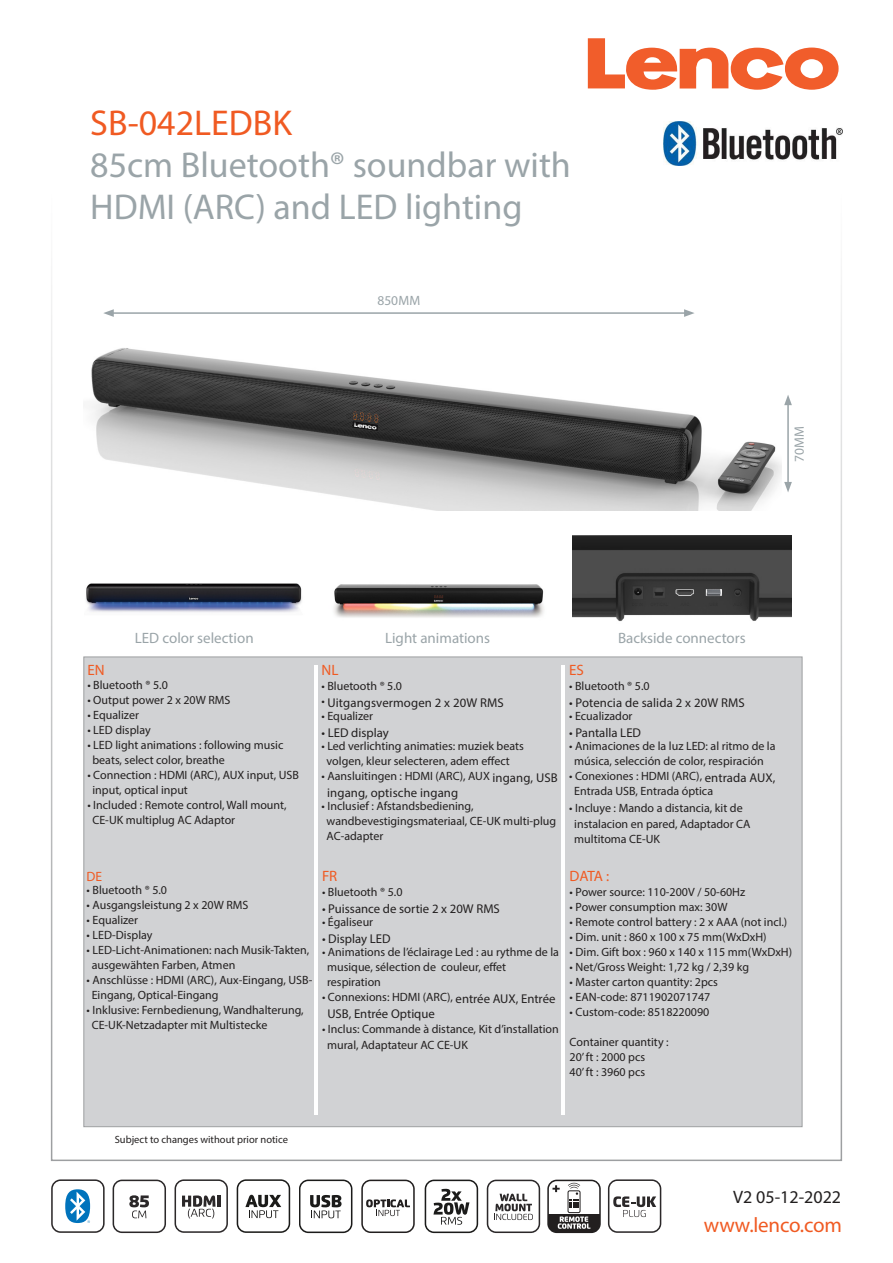
<style>
.page{position:relative;width:893px;height:1263px;background:#fff}
.page>*{position:absolute;margin:0;border:0;box-sizing:border-box;transform-origin:0 0}
.t1{font:36px/42px "Myriad Pro";color:#9aa4a8}
.t2{font:36px "Myriad Pro";color:#f05a22}
.t3{font:21px "Myriad Pro";letter-spacing:-.01em;color:#f05a22}
.t4{font:18px "Myriad Pro";color:#221f1f}
.t5{font:15px "Myriad Pro";color:#9aa4a8}
.t6{font:15px "Myriad Pro";color:#f05a22}
.t7{font:13.5px "Myriad Pro";letter-spacing:.01em;color:#9aa4a8}
.t8{font:13.5px "Myriad Pro";color:#f05a22}
.t9{font:12.75px "Myriad Pro";color:#221f1f}
.t10{font:12px/15px "Myriad Pro";color:#221f1f}
.t11{font:10.5px "Myriad Pro";color:#221f1f}
.s1{font-size:12px}
.s2{font-size:12.75px}
</style>
<div class="page">
<svg style="left:588px;top:38px;width:251px;height:52px"></svg>
<hr style="left:787px;top:403px;width:2px;height:81px;background:#9aa4a8">
<svg style="left:784px;top:395px;width:8px;height:10px"></svg>
<svg style="left:784px;top:482px;width:8px;height:10px"></svg>
<hr style="left:111px;top:312px;width:575px;height:2px;background:#9aa4a8">
<svg style="left:103px;top:309px;width:11px;height:8px"></svg>
<svg style="left:684px;top:309px;width:11px;height:8px"></svg>
<div style="left:84px;top:657px;width:718px;height:470px;background:#d1d2d4;border:1px solid #9d9fa1"></div>
<img style="left:91px;top:348px;width:690px;height:163px">
<svg style="left:51px;top:1179px;width:54px;height:54px"></svg>
<svg style="left:113px;top:1179px;width:53px;height:54px"></svg>
<svg style="left:175px;top:1179px;width:53px;height:54px"></svg>
<svg style="left:237px;top:1179px;width:53px;height:54px"></svg>
<svg style="left:299px;top:1179px;width:53px;height:54px"></svg>
<svg style="left:361px;top:1179px;width:54px;height:54px"></svg>
<svg style="left:425px;top:1179px;width:53px;height:54px"></svg>
<img style="left:572px;top:535px;width:220px;height:87px">
<hr style="left:315px;top:665px;width:3px;height:450px;background:#fff">
<svg style="left:487px;top:1180px;width:53px;height:53px"></svg>
<svg style="left:547px;top:1180px;width:54px;height:53px"></svg>
<img style="left:663px;top:122px;width:179px;height:44px">
<hr style="left:562px;top:665px;width:3px;height:450px;background:#fff">
<svg style="left:608px;top:1179px;width:53px;height:54px"></svg>
<img style="left:86px;top:583px;width:216px;height:30px">
<img style="left:334px;top:584px;width:210px;height:34px">
<h1 class="t2" style="left:90px;top:105px;width:203px">SB-042LEDBK</h1>
<h1 class="t1" style="left:90px;top:145px;width:482px">85cm Bluetooth® soundbar with<br>HDMI (ARC) and LED lighting</h1>
<p class="t7" style="left:377px;top:294px;width:44px">850MM</p>
<p class="t7" style="left:793px;top:462px;width:37px;rotate:-90deg">70MM</p>
<p class="t5" style="left:135px;top:631px;width:120px">LED color selection</p>
<p class="t5" style="left:385px;top:631px;width:107px">Light animations</p>
<p class="t5" style="left:618px;top:631px;width:129px">Backside connectors</p>
<p class="t6" style="left:87px;top:663px;width:19px">EN</p>
<p class="t10" style="left:87px;top:677px;width:82px">• Bluetooth ® 5.0</p>
<p class="t10" style="left:87px;top:692px;width:145px">• Output power 2 x 20W RMS</p>
<p class="t10" style="left:87px;top:707px;width:53px">• Equalizer</p>
<p class="t10" style="left:87px;top:722px;width:65px">• LED display</p>
<p class="t10" style="left:92px;top:737px;width:192px;text-indent:-5px">• LED light animations : following music beats, select color, breathe</p>
<p class="t10" style="left:92px;top:767px;width:208px;text-indent:-5px">• Connection : HDMI (ARC), AUX input, USB input, optical input</p>
<p class="t10" style="left:92px;top:797px;width:196px;text-indent:-5px">• Included : Remote control, Wall mount,<br>CE-UK multiplug AC Adaptor</p>
<p class="t6" style="left:321px;top:663px;width:18px">NL</p>
<p class="t10" style="left:321px;top:679px;width:82px">• Bluetooth ® 5.0</p>
<p class="t9" style="left:321px;top:696px;width:184px"><span class="s1">•</span> Uitgangsvermogen 2 x 20W RMS</p>
<p class="t10" style="left:321px;top:709px;width:53px">• Equalizer</p>
<p class="t9" style="left:321px;top:726px;width:69px">• LED display</p>
<p class="t10" style="left:327px;top:739px;width:199px;text-indent:-5px">• Led verlichting animaties: muziek beats volgen, kleur selecteren, adem effect</p>
<p class="t10" style="left:321px;top:769px;width:238px">• Aansluitingen : HDMI (ARC), AUX <span class="s2">ingang, USB</span></p>
<p class="t9" style="left:327px;top:786px;width:133px">ingang, optische ingang</p>
<p class="t10" style="left:327px;top:799px;width:231px;text-indent:-5px">• Inclusief : Afstandsbediening, wandbevestigingsmateriaal, CE-UK multi-plug<br>AC-adapter</p>
<p class="t6" style="left:569px;top:663px;width:16px">ES</p>
<p class="t10" style="left:569px;top:679px;width:82px">• Bluetooth ® 5.0</p>
<p class="t9" style="left:569px;top:696px;width:177px">• Potencia de salida 2 x 20W RMS</p>
<p class="t10" style="left:569px;top:709px;width:65px">• Ecualizador</p>
<p class="t9" style="left:569px;top:726px;width:73px">• Pantalla LED</p>
<p class="t10" style="left:569px;top:739px;width:208px;text-align:center">• Animaciones de la luz LED: al ritmo de la música, selección de color, respiración</p>
<p class="t10" style="left:574px;top:769px;width:203px;text-indent:-5px">• Conexiones : HDMI (ARC), <span class="s2">entrada AUX,<br></span>Entrada USB, Entrada óptica</p>
<p class="t10" style="left:574px;top:800px;width:178px;line-height:16.5px;text-indent:-5px">• Incluye : Mando a distancia, kit de instalacion en pared, Adaptador CA</p>
<p class="t10" style="left:574px;top:832px;width:87px">multitoma CE-UK</p>
<p class="t8" style="left:87px;top:870px;width:17px">DE</p>
<p class="t10" style="left:87px;top:883px;width:82px">• Bluetooth ® 5.0</p>
<p class="t10" style="left:87px;top:898px;width:163px">• Ausgangsleistung 2 x 20W RMS</p>
<p class="t10" style="left:87px;top:913px;width:53px">• Equalizer</p>
<p class="t10" style="left:87px;top:928px;width:67px">• LED-Display</p>
<p class="t10" style="left:92px;top:943px;width:219px;text-indent:-5px">• LED-Licht-Animationen: nach Musik-Takten, ausgewähten Farben, Atmen</p>
<p class="t10" style="left:92px;top:973px;width:222px;text-indent:-5px">• Anschlüsse : HDMI (ARC), Aux-Eingang, USB-<br>Eingang, Optical-Eingang</p>
<p class="t10" style="left:92px;top:1003px;width:213px;text-indent:-5px">• Inklusive: Fernbedienung, Wandhalterung,<br>CE-UK-Netzadapter mit Multistecke</p>
<p class="t6" style="left:322px;top:869px;width:17px">FR</p>
<p class="t10" style="left:322px;top:885px;width:82px">• Bluetooth ® 5.0</p>
<p class="t9" style="left:322px;top:902px;width:179px">• Puissance de sortie 2 x 20W RMS</p>
<p class="t10" style="left:322px;top:915px;width:53px">• Égaliseur</p>
<p class="t9" style="left:322px;top:932px;width:70px">• Display LED</p>
<p class="t10" style="left:327px;top:945px;width:233px;text-indent:-5px">• Animations de l’éclairage Led : au rythme de la musique, sélection de couleur, effet respiration</p>
<p class="t10" style="left:322px;top:990px;width:235px">• Connexions: HDMI (ARC), <span class="s2">entrée AUX, Entrée</span></p>
<p class="t9" style="left:327px;top:1007px;width:109px">USB, Entrée Optique</p>
<p class="t10" style="left:327px;top:1021px;width:233px;line-height:16.5px;text-indent:-5px">• Inclus: Commande à distance, Kit d’installation mural, Adaptateur AC CE-UK</p>
<p class="t6" style="left:570px;top:869px;width:41px">DATA :</p>
<p class="t10" style="left:570px;top:885px;width:177px">• Power source: 110-200V / 50-60Hz</p>
<p class="t10" style="left:570px;top:900px;width:159px">• Power consumption max: 30W</p>
<p class="t10" style="left:570px;top:915px;width:219px">• Remote control battery : 2 x AAA (not incl.)</p>
<p class="t10" style="left:570px;top:930px;width:198px">• Dim. unit : 860 x 100 x 75 mm(WxDxH)</p>
<p class="t10" style="left:570px;top:945px;width:224px">• Dim. Gift box : 960 x 140 x 115 mm(WxDxH)</p>
<p class="t10" style="left:570px;top:960px;width:181px">• Net/Gross Weight: 1,72 kg / 2,39 kg</p>
<p class="t10" style="left:570px;top:975px;width:150px">• Master carton quantity: 2pcs</p>
<p class="t10" style="left:570px;top:990px;width:142px">• EAN-code: 8711902071747</p>
<p class="t10" style="left:570px;top:1005px;width:141px">• Custom-code: 8518220090</p>
<p class="t10" style="left:570px;top:1035px;width:101px">Container quantity :<br>20’ ft : 2000 pcs<br>40’ ft : 3960 pcs</p>
<p class="t11" style="left:115px;top:1134px;width:175px">Subject to changes without prior notice</p>
<h3 class="t4" style="left:733px;top:1187px;width:110px">V2 05-12-2022</h3>
<h2 class="t3" style="left:704px;top:1214px;width:139px">www.lenco.com</h2>
</div>
